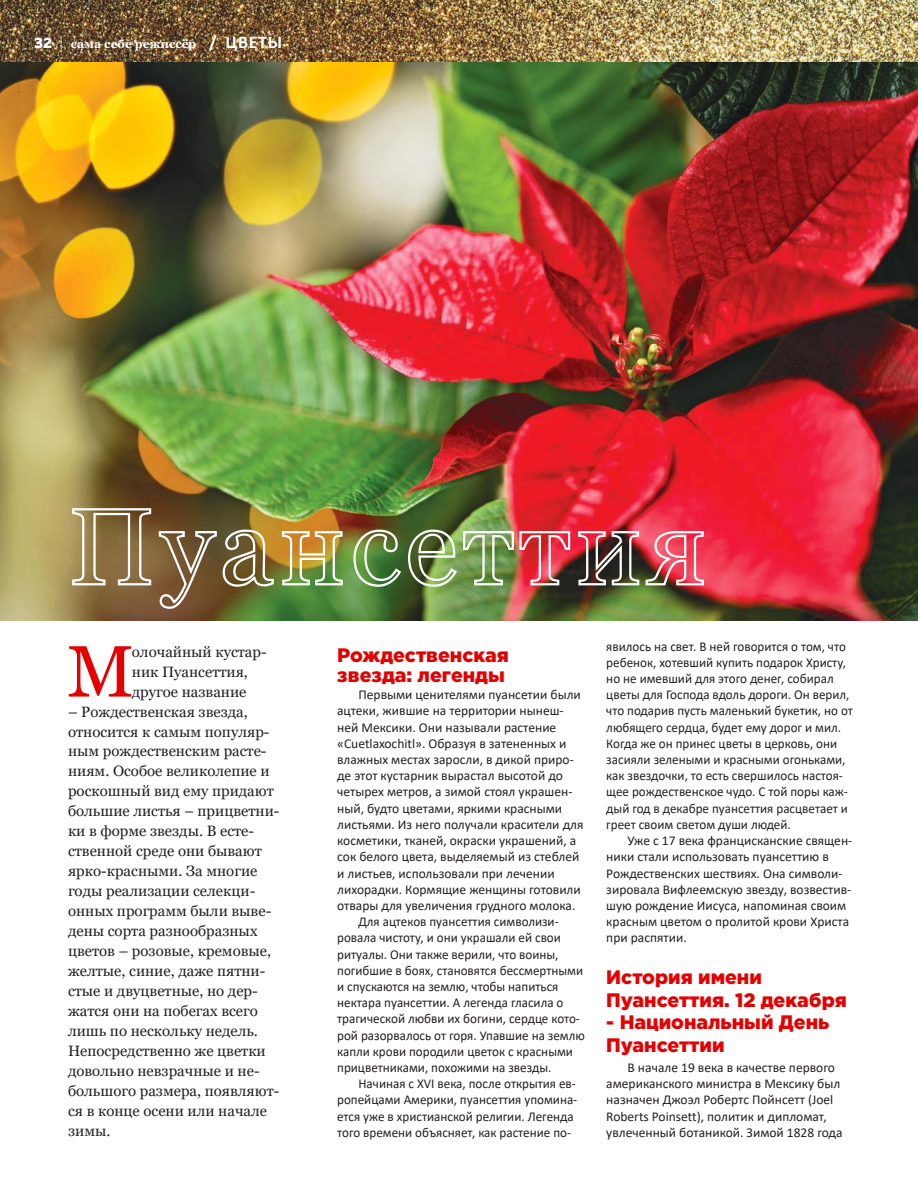
<style>
.page{position:relative;width:918px;height:1201px;background:#fff}
.page>*{position:absolute;margin:0;border:0;box-sizing:border-box;transform-origin:0 0}
.t1{font:72.6px "Georgia";color:#e40102}
.t2{font:900 19.5px/22.5px "Gotham Pro";color:#e40102}
.t3{font:15px/20px "Georgia";color:#241f1f}
.t4{font:13.5px/16.2px "Calibri";color:#241f1f}
.t5{font:700 12px "Georgia";color:#fff}
.s1{font-family:"Muller";font-weight:800;font-size:15px}
.s2{font-family:"Muller";font-weight:100;font-size:18px}
.s3{font-family:"Calibri";font-size:18px}
</style>
<div class="page">
<img style="left:0;top:0;width:918px;height:621px">
<svg style="left:71px;top:507px;width:81px;height:79px;background:#9f8861"></svg>
<svg style="left:158px;top:528px;width:117px;height:82px;background:#85734c"></svg>
<svg style="left:281px;top:530px;width:63px;height:56px"></svg>
<img style="left:352px;top:528px;width:219px;height:60px">
<img style="left:577px;top:530px;width:128px;height:56px">
<p class="t5" style="left:34px;top:36px;width:250px"><span class="s1">32</span> <span class="s2">I</span> сама себе режиссёр <span class="s3">/ ЦВЕТЫ</span></p>
<h1 class="t1" style="left:67px;top:627px;width:69px">М</h1>
<p class="t3" style="left:132px;top:641px;width:136px">олочайный кустар&shy;ник Пуансеттия, другое название</p>
<p class="t3" style="left:68px;top:701px;width:213px">– Рождественская звезда, относится к самым популяр&shy;ным рождественским расте&shy;ниям. Особое великолепие и роскошный вид ему придают большие листья – прицветни&shy;ки в форме звезды. В есте&shy;ственной среде они бывают ярко-красными. За многие годы реализации селекци&shy;онных программ были выве&shy;дены сорта разнообразных цветов – розовые, кремовые, желтые, синие, даже пятни&shy;стые и двуцветные, но дер&shy;жатся они на побегах всего лишь по нескольку недель.<br>Непосредственно же цветки довольно невзрачные и не&shy;большого размера, появляют&shy;ся в конце осени или начале зимы.</p>
<h2 class="t2" style="left:337px;top:645px;width:173px;line-height:19.5px">Рождественская звезда: легенды</h2>
<p class="t4" style="left:358px;top:686px;width:224px">Первыми ценителями пуансетии были</p>
<p class="t4" style="left:337px;top:702px;width:228px">ацтеки, жившие на территории нынеш-</p>
<p class="t4" style="left:337px;top:718px;width:221px">ней Мексики. Они называли растение</p>
<p class="t4" style="left:337px;top:734px;width:231px">«Cuetlaxochitl». Образуя в затененных и</p>
<p class="t4" style="left:337px;top:751px;width:238px">влажных местах заросли, в дикой приро-</p>
<p class="t4" style="left:337px;top:767px;width:227px">де этот кустарник вырастал высотой до</p>
<p class="t4" style="left:337px;top:783px;width:237px">четырех метров, а зимой стоял украшен-</p>
<p class="t4" style="left:337px;top:799px;width:226px">ный, будто цветами, яркими красными</p>
<p class="t4" style="left:337px;top:815px;width:248px">листьями. Из него получали красители для</p>
<p class="t4" style="left:337px;top:832px;width:241px">косметики, тканей, окраски украшений, а</p>
<p class="t4" style="left:337px;top:848px;width:244px">сок белого цвета, выделяемый из стеблей</p>
<p class="t4" style="left:337px;top:864px;width:219px">и листьев, использовали при лечении</p>
<p class="t4" style="left:337px;top:880px;width:245px">лихорадки. Кормящие женщины готовили</p>
<p class="t4" style="left:337px;top:896px;width:240px">отвары для увеличения грудного молока.</p>
<p class="t4" style="left:358px;top:913px;width:202px">Для ацтеков пуансеттия символизи-</p>
<p class="t4" style="left:337px;top:929px;width:225px">ровала чистоту, и они украшали ей свои</p>
<p class="t4" style="left:337px;top:945px;width:223px">ритуалы. Они также верили, что воины,</p>
<p class="t4" style="left:337px;top:961px;width:247px">погибшие в боях, становятся бессмертными</p>
<p class="t4" style="left:337px;top:977px;width:223px">и спускаются на землю, чтобы напиться</p>
<p class="t4" style="left:337px;top:994px;width:228px">нектара пуансеттии. А легенда гласила о</p>
<p class="t4" style="left:337px;top:1010px;width:244px">трагической любви их богини, сердце кото-</p>
<p class="t4" style="left:337px;top:1026px;width:249px">рой разорвалось от горя. Упавшие на землю</p>
<p class="t4" style="left:337px;top:1042px;width:237px">капли крови породили цветок с красными</p>
<p class="t4" style="left:337px;top:1058px;width:216px">прицветниками, похожими на звезды.</p>
<p class="t4" style="left:358px;top:1075px;width:219px">Начиная с XVI века, после открытия ев-</p>
<p class="t4" style="left:337px;top:1091px;width:242px">ропейцами Америки, пуансеттия упомина-</p>
<p class="t4" style="left:337px;top:1107px;width:238px">ется уже в христианской религии. Легенда</p>
<p class="t4" style="left:337px;top:1123px;width:235px">того времени объясняет, как растение по-</p>
<p class="t4" style="left:606px;top:637px;width:248px">явилось на свет. В ней говорится о том, что ребенок, хотевший купить подарок Христу, но не имевший для этого денег, собирал цветы для Господа вдоль дороги. Он верил, что подарив пусть маленький букетик, но от любящего сердца, будет ему дорог и мил.<br>Когда же он принес цветы в церковь, они засияли зелеными и красными огоньками, как звездочки, то есть свершилось настоя&shy;щее рождественское чудо. С той поры каж&shy;дый год в декабре пуансеттия расцветает и греет своим светом души людей.</p>
<p class="t4" style="left:606px;top:832px;width:247px;text-indent:21px">Уже с 17 века францисканские священ&shy;ники стали использовать пуансеттию в Рождественских шествиях. Она символи&shy;зировала Вифлеемскую звезду, возвестив&shy;шую рождение Иисуса, напоминая своим красным цветом о пролитой крови Христа при распятии.</p>
<h2 class="t2" style="left:606px;top:965px;width:242px">История имени<br>Пуансеттия. 12 декабря</h2>
<h2 class="t2" style="left:606px;top:1010px;width:225px">- Национальный День<br>Пуансеттии</h2>
<p class="t4" style="left:606px;top:1058px;width:238px;text-indent:21px">В начале 19 века в качестве первого американского министра в Мексику был назначен Джоэл Робертс Пойнсетт (Joel Roberts Poinsett), политик и дипломат, увлеченный ботаникой. Зимой 1828 года</p>
</div>
